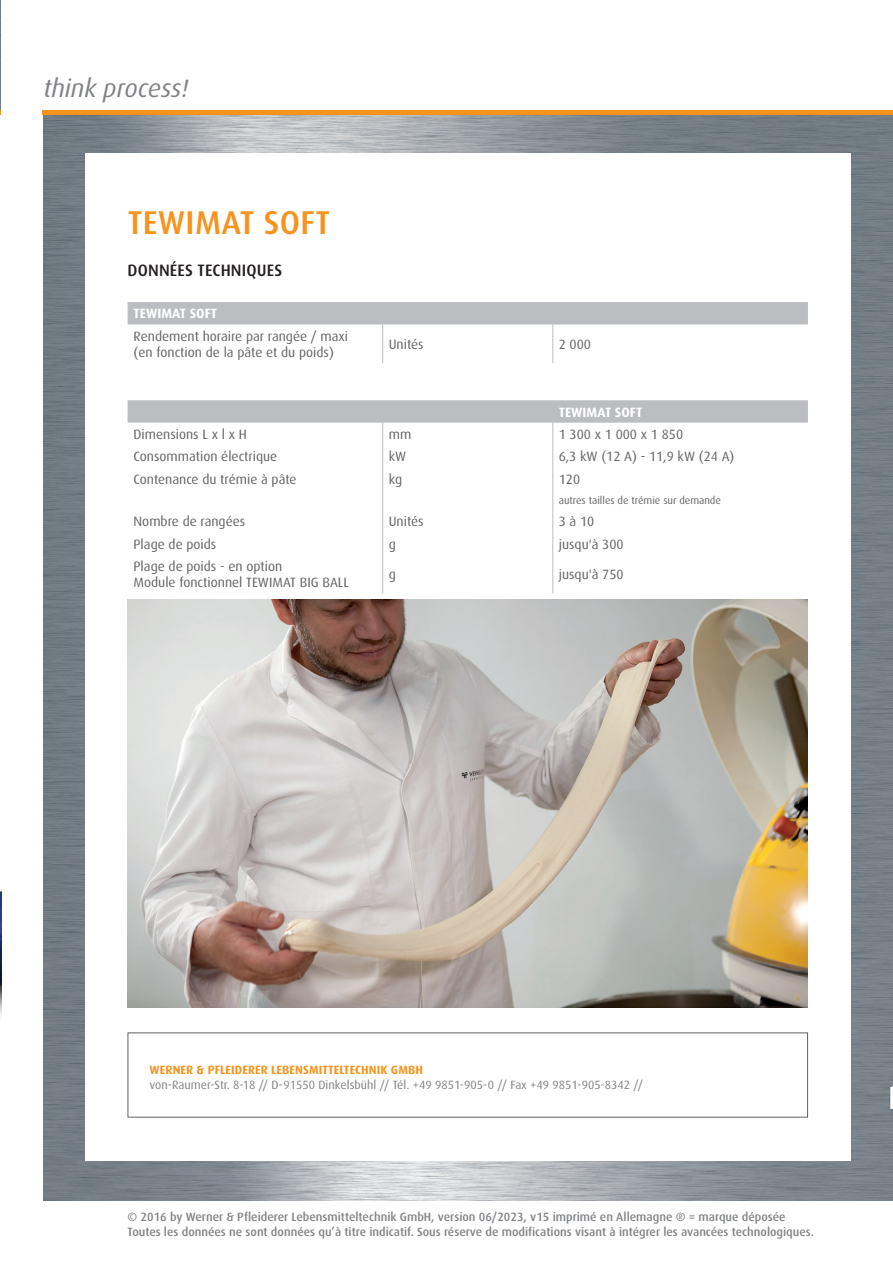
<style>
.page{position:relative;width:893px;height:1263px;background:#fff}
.page>*{position:absolute;margin:0;border:0;box-sizing:border-box;transform-origin:0 0}
.t1{font:500 33px "Dax Pro";letter-spacing:.01em;color:#f7931d}
.t2{font:italic 25.2px "Dax Pro";color:#808285}
.t3{font:500 16.5px "Dax Pro";letter-spacing:.01em;color:#231f20}
.t4{font:13.5px/16.2px "Dax Pro";color:#636366}
.t5{font:700 13.5px "Dax Pro";color:#fff}
.t6{font:500 12px/14.4px "Dax Pro";color:#808285}
.t7{font:12px "Dax Pro";color:#808285}
.t8{font:700 12px "Dax Pro";letter-spacing:.01em;color:#f7931d}
.t9{font:10.5px "Dax Pro";color:#636366}
</style>
<div class="page">
<img style="left:43px;top:115px;width:850px;height:1086px">
<div style="left:85px;top:153px;width:765px;height:1008px;background:#fff"></div>
<hr style="left:43px;top:111px;width:850px;height:4px;background:#f7931d">
<div style="left:128px;top:1032px;width:680px;height:85px;border:1px solid #636366"></div>
<hr style="left:382px;top:555px;width:1px;height:38px;background:#bcbdc0">
<svg style="left:128px;top:400px;width:680px;height:155px"></svg>
<hr style="left:552px;top:555px;width:1px;height:38px;background:#bcbdc0">
<div style="left:128px;top:302px;width:680px;height:22px;background:#bcbdc0"></div>
<hr style="left:382px;top:324px;width:1px;height:39px;background:#bcbdc0">
<hr style="left:552px;top:324px;width:1px;height:39px;background:#bcbdc0">
<div style="left:888px;top:1014px;width:5px;height:153px;background:#788188"></div>
<img style="left:128px;top:600px;width:679px;height:408px">
<img style="left:0;top:890px;width:1px;height:127px">
<h2 class="t2" style="left:43px;top:72px;width:147px">think process!</h2>
<h1 class="t1" style="left:128px;top:202px;width:204px">TEWIMAT SOFT</h1>
<p class="t3" style="left:128px;top:259px;width:156px">DONNÉES TECHNIQUES</p>
<p class="t5" style="left:134px;top:305px;width:85px">TEWIMAT SOFT</p>
<p class="t4" style="left:134px;top:328px;width:216px">Rendement horaire par rangée / maxi (en fonction de la pâte et du poids)</p>
<p class="t4" style="left:389px;top:336px;width:36px">Unités</p>
<p class="t4" style="left:559px;top:336px;width:34px">2 000</p>
<p class="t5" style="left:559px;top:403px;width:85px">TEWIMAT SOFT</p>
<p class="t4" style="left:134px;top:426px;width:115px">Dimensions L x l x H</p>
<p class="t4" style="left:389px;top:426px;width:24px">mm</p>
<p class="t4" style="left:559px;top:426px;width:126px">1 300 x 1 000 x 1 850</p>
<p class="t4" style="left:134px;top:448px;width:145px">Consommation électrique</p>
<p class="t4" style="left:389px;top:448px;width:19px">kW</p>
<p class="t4" style="left:559px;top:448px;width:177px">6,3 kW (12 A) - 11,9 kW (24 A)</p>
<p class="t4" style="left:134px;top:471px;width:165px">Contenance du trémie à pâte</p>
<p class="t4" style="left:389px;top:471px;width:15px">kg</p>
<p class="t4" style="left:559px;top:471px;width:23px">120</p>
<p class="t9" style="left:559px;top:494px;width:164px">autres tailles de trémie sur demande</p>
<p class="t4" style="left:134px;top:513px;width:113px">Nombre de rangées</p>
<p class="t4" style="left:389px;top:513px;width:36px">Unités</p>
<p class="t4" style="left:559px;top:513px;width:37px">3 à 10</p>
<p class="t4" style="left:134px;top:535px;width:84px">Plage de poids</p>
<p class="t4" style="left:389px;top:535px;width:9px">g</p>
<p class="t4" style="left:559px;top:535px;width:66px">jusqu'à 300</p>
<p class="t4" style="left:134px;top:558px;width:217px">Plage de poids - en option<br>Module fonctionnel TEWIMAT BIG BALL</p>
<p class="t4" style="left:389px;top:566px;width:9px">g</p>
<p class="t4" style="left:559px;top:566px;width:66px">jusqu'à 750</p>
<p class="t8" style="left:150px;top:1062px;width:275px">WERNER &amp; PFLEIDERER LEBENSMITTELTECHNIK GMBH</p>
<p class="t7" style="left:150px;top:1077px;width:495px">von-Raumer-Str. 8-18 // D-91550 Dinkelsbühl // Tél. +49 9851-905-0 // Fax +49 9851-905-8342 //</p>
<p class="t7" style="left:604px;top:1077px;width:33px">342 //</p>
<p class="t6" style="left:128px;top:1209px;width:688px">© 2016 by Werner &amp; Pfleiderer Lebensmitteltechnik GmbH, version 06/2023, v15 imprimé en Allemagne ® = marque déposée<br>Toutes les données ne sont données qu’à titre indicatif. Sous réserve de modifications visant à intégrer les avancées technologiques.</p>
<p class="t6" style="left:485px;top:1209px;width:308px">11/2022, v14 imprimé en Allemagne ® = marque déposée</p>
</div>
